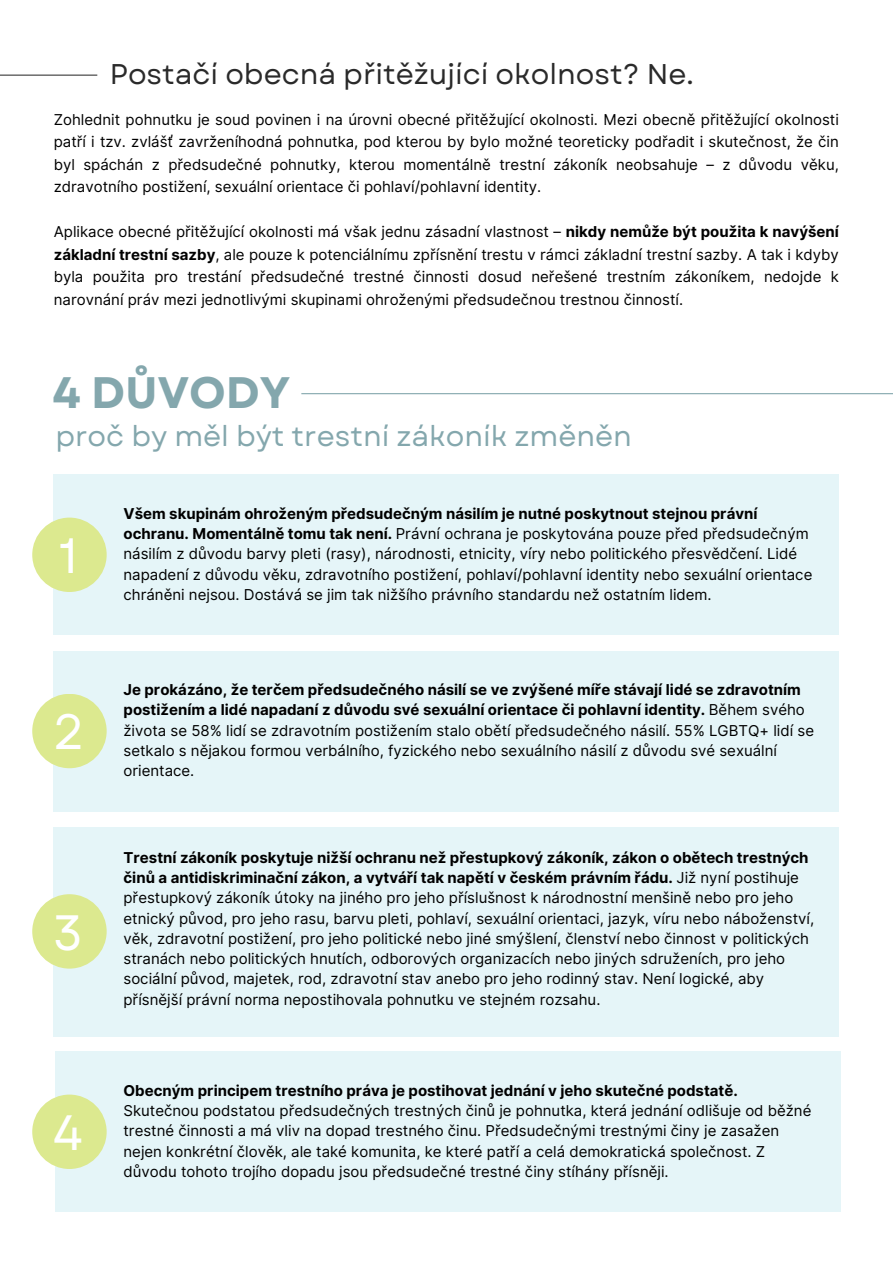
<style>
.page{position:relative;width:893px;height:1264px;background:#fff}
.page>*{position:absolute;margin:0;border:0;box-sizing:border-box;transform-origin:0 0}
.t1{font:49.5px "Garet";color:#fff}
.t2{font:700 43.95px "Garet";color:#84a7ad}
.t3{font:28.5px "Garet";color:#2a2a2a}
.t4{font:28.5px "Garet";color:#84a7ad}
.t5{font:15px/20.2px "Inter";color:#000}
.t6{font:700 15px "Inter";color:#000}
.s1{font-weight:700}
</style>
<div class="page">
<hr style="left:0;top:75px;width:97px;height:1px;background:#393939">
<div style="left:54px;top:474px;width:784px;height:161px;background:#e5f5f8"></div>
<div style="left:32px;top:517px;width:75px;height:75px;background:#dce98f;border-radius:50%"></div>
<hr style="left:301px;top:393px;width:591px;height:1px;background:#84a7ad">
<div style="left:54px;top:650px;width:784px;height:161px;background:#e5f5f8"></div>
<div style="left:32px;top:694px;width:75px;height:74px;background:#dce98f;border-radius:50%"></div>
<div style="left:54px;top:827px;width:784px;height:209px;background:#e5f5f8"></div>
<div style="left:32px;top:894px;width:75px;height:74px;background:#dce98f;border-radius:50%"></div>
<div style="left:55px;top:1051px;width:785px;height:161px;background:#e5f5f8"></div>
<div style="left:32px;top:1094px;width:75px;height:74px;background:#dce98f;border-radius:50%"></div>
<p class="t3" style="left:110px;top:54px;width:585px">Postačí obecná přitěžující okolnost? Ne.</p>
<p class="t5" style="left:54px;top:108px;width:786px;line-height:22.5px;text-align:justify">Zohlednit pohnutku je soud povinen i na úrovni obecné přitěžující okolnosti. Mezi obecně přitěžující okolnosti patří i tzv. zvlášť zavrženíhodná pohnutka, pod kterou by bylo možné teoreticky podřadit i skutečnost, že čin byl spáchán z předsudečné pohnutky, kterou momentálně trestní zákoník neobsahuje – z důvodu věku, zdravotního postižení, sexuální orientace či pohlaví/pohlavní identity.</p>
<p class="t5" style="left:54px;top:220px;width:786px;line-height:22.5px;text-align:justify">Aplikace obecné přitěžující okolnosti má však jednu zásadní vlastnost – <span class="s1">nikdy nemůže být použita k navýšení základní trestní sazby</span>, ale pouze k potenciálnímu zpřísnění trestu v rámci základní trestní sazby. A tak i kdyby byla použita pro trestání předsudečné trestné činnosti dosud neřešené trestním zákoníkem, nedojde k narovnání práv mezi jednotlivými skupinami ohroženými předsudečnou trestnou činností.</p>
<p class="t2" style="left:52px;top:361px;width:239px">4 DŮVODY</p>
<p class="t4" style="left:55px;top:416px;width:578px">proč by měl být trestní zákoník změněn</p>
<p class="t1" style="left:59px;top:520px;width:21px">1</p>
<p class="t1" style="left:53px;top:696px;width:33px">2</p>
<p class="t1" style="left:53px;top:896px;width:31px">3</p>
<p class="t1" style="left:53px;top:1097px;width:32px">4</p>
<p class="t5" style="left:123px;top:503px;width:690px"><span class="s1">Všem skupinám ohroženým předsudečným násilím je nutné poskytnout stejnou právní ochranu. Momentálně tomu tak není.</span> Právní ochrana je poskytována pouze před předsudečným násilím z důvodu barvy pleti (rasy), národnosti, etnicity, víry nebo politického přesvědčení. Lidé napadení z důvodu věku, zdravotního postižení, pohlaví/pohlavní identity nebo sexuální orientace chráněni nejsou. Dostává se jim tak nižšího právního standardu než ostatním lidem.</p>
<p class="t5" style="left:123px;top:679px;width:692px"><span class="s1">Je prokázáno, že terčem předsudečného násilí se ve zvýšené míře stávají lidé se zdravotním postižením a lidé napadaní z důvodu své sexuální orientace či pohlavní identity.</span> Během svého života se 58% lidí se zdravotním postižením stalo obětí předsudečného násilí. 55% LGBTQ+ lidí se setkalo s nějakou formou verbálního, fyzického nebo sexuálního násilí z důvodu své sexuální orientace.</p>
<p class="t5" style="left:123px;top:847px;width:692px"><span class="s1">Trestní zákoník poskytuje nižší ochranu než přestupkový zákoník, zákon o obětech trestných činů a antidiskriminační zákon, a vytváří tak napětí v českém právním řádu.</span> Již nyní postihuje přestupkový zákoník útoky na jiného pro jeho příslušnost k národnostní menšině nebo pro jeho etnický původ, pro jeho rasu, barvu pleti, pohlaví, sexuální orientaci, jazyk, víru nebo náboženství, věk, zdravotní postižení, pro jeho politické nebo jiné smýšlení, členství nebo činnost v politických stranách nebo politických hnutích, odborových organizacích nebo jiných sdruženích, pro jeho sociální původ, majetek, rod, zdravotní stav anebo pro jeho rodinný stav. Není logické, aby přísnější právní norma nepostihovala pohnutku ve stejném rozsahu.</p>
<p class="t6" style="left:123px;top:1081px;width:615px">Obecným principem trestního práva je postihovat jednání v jeho skutečné podstatě.</p>
<p class="t5" style="left:123px;top:1100px;width:689px">Skutečnou podstatou předsudečných trestných činů je pohnutka, která jednání odlišuje od běžné trestné činnosti a má vliv na dopad trestného činu. Předsudečnými trestnými činy je zasažen nejen konkrétní člověk, ale také komunita, ke které patří a celá demokratická společnost. Z důvodu tohoto trojího dopadu jsou předsudečné trestné činy stíhány přísněji.</p>
</div>
